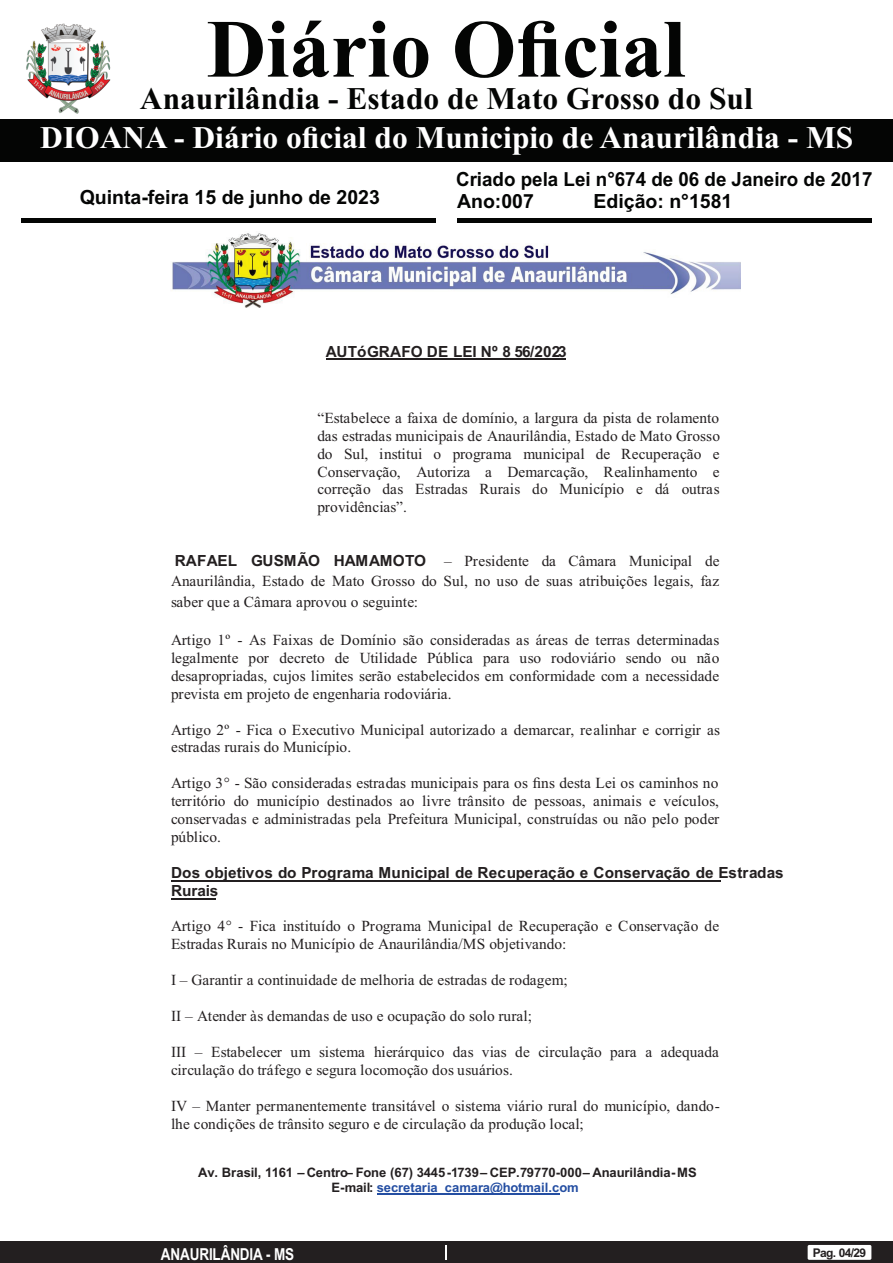
<style>
.page{position:relative;width:893px;height:1263px;background:#fff}
.page>*{position:absolute;margin:0;border:0;box-sizing:border-box;transform-origin:0 0}
.t1{font:700 82.5px "Times New Roman";color:#040504}
.t2{font:700 31.5px "Times New Roman";color:#fff}
.t3{font:700 31.5px "Times New Roman";color:#040504}
.t4{font:700 19.5px/21.8px "Arial";color:#040504;scale:.96 1}
.t5{font:700 19.5px "Arial";color:#040504}
.t6{font:700 16.5px "Arial Narrow";letter-spacing:-.01em;color:#fff}
.t7{font:15.3px/17.9px "Times New Roman";letter-spacing:.01em;color:#231f20;text-align:justify}
.t8{font:700 15.3px/17.7px "Arial";letter-spacing:.005em;color:#231f20}
.t9{font:700 13.05px/14.9px "Arial";color:#231f20}
.t10{font:700 12px "Arial";letter-spacing:-.055em;color:#231f20}
.s1{font-family:"Arial";font-weight:700}
.s2{color:#244ea2}
</style>
<div class="page">
<img style="left:172px;top:233px;width:569px;height:74px">
<hr style="left:326px;top:358px;width:239px;height:2px;background:#231f20">
<hr style="left:171px;top:880px;width:549px;height:2px;background:#231f20">
<hr style="left:171px;top:898px;width:45px;height:1px;background:#231f20">
<hr style="left:377px;top:1193px;width:182px;height:1px;background:#244ea2">
<div style="left:0;top:1242px;width:893px;height:21px;background:#231f20"></div>
<svg style="left:446px;top:1245px;width:1px;height:15px"></svg>
<div style="left:808px;top:1245px;width:63px;height:15px;background:#fff;border-radius:2px"></div>
<div style="left:0;top:119px;width:893px;height:42px;background:#040504"></div>
<hr style="left:21px;top:218px;width:415px;height:4px;background:#040504">
<hr style="left:457px;top:218px;width:415px;height:4px;background:#040504">
<img style="left:26px;top:23px;width:85px;height:91px">
<h1 class="t1" style="left:207px;top:21px;width:480px">Diário Oficial</h1>
<h2 class="t3" style="left:140px;top:88px;width:614px">Anaurilândia - Estado de Mato Grosso do Sul</h2>
<h2 class="t2" style="left:40px;top:126px;width:814px">DIOANA - Diário oficial do Municipio de Anaurilândia - MS</h2>
<p class="t5" style="left:80px;top:190px;width:302px">Quinta-feira 15 de junho de 2023</p>
<p class="t4" style="left:456px;top:170px;width:435px">Criado pela Lei n°674 de 06 de Janeiro de 2017<br>Ano:007</p>
<p class="t5" style="left:593px;top:193px;width:140px">Edição: n°1581</p>
<p class="t8" style="left:326px;top:344px;width:242px">AUTóGRAFO DE LEI Nº 8 56/2023</p>
<p class="t7" style="left:318px;top:410px;width:404px">“Estabelece a faixa de domínio, a largura da pista de rolamento das estradas municipais de Anaurilândia, Estado de Mato Grosso do Sul, institui o programa municipal de Recuperação e Conservação, Autoriza a Demarcação, Realinhamento e correção das Estradas Rurais do Município e dá outras providências”.</p>
<p class="t7" style="left:171px;top:552px;width:550px;line-height:20.4px"><span class="s1">RAFAEL GUSMÃO HAMAMOTO</span> – Presidente da Câmara Municipal de Anaurilândia, Estado de Mato Grosso do Sul, no uso de suas atribuições legais, faz saber que a Câmara aprovou o seguinte:</p>
<p class="t7" style="left:171px;top:633px;width:550px">Artigo 1º - As Faixas de Domínio são consideradas as áreas de terras determinadas legalmente por decreto de Utilidade Pública para uso rodoviário sendo ou não desapropriadas, cujos limites serão estabelecidos em conformidade com a necessidade prevista em projeto de engenharia rodoviária.</p>
<p class="t7" style="left:171px;top:722px;width:551px">Artigo 2º - Fica o Executivo Municipal autorizado a demarcar, realinhar e corrigir as estradas rurais do Município.</p>
<p class="t7" style="left:171px;top:776px;width:550px">Artigo 3° - São consideradas estradas municipais para os fins desta Lei os caminhos no território do município destinados ao livre trânsito de pessoas, animais e veículos, conservadas e administradas pela Prefeitura Municipal, construídas ou não pelo poder público.</p>
<p class="t8" style="left:171px;top:866px;width:614px">Dos objetivos do Programa Municipal de Recuperação e Conservação de Estradas<br>Rurais</p>
<p class="t7" style="left:171px;top:919px;width:550px">Artigo 4° - Fica instituído o Programa Municipal de Recuperação e Conservação de<br>Estradas Rurais no Município de Anaurilândia/MS objetivando:</p>
<p class="t7" style="left:171px;top:973px;width:398px">I – Garantir a continuidade de melhoria de estradas de rodagem;</p>
<p class="t7" style="left:171px;top:1009px;width:362px">II – Atender às demandas de uso e ocupação do solo rural;</p>
<p class="t7" style="left:171px;top:1044px;width:549px">III – Estabelecer um sistema hierárquico das vias de circulação para a adequada circulação do tráfego e segura locomoção dos usuários.</p>
<p class="t7" style="left:171px;top:1098px;width:550px">IV – Manter permanentemente transitável o sistema viário rural do município, dando&shy;lhe condições de trânsito seguro e de circulação da produção local;</p>
<p class="t9" style="left:332px;top:1166px;width:367px;text-indent:-133px">Av. Brasil, 1161 – Centro– Fone (67) 3445-1739– CEP.79770-000– Anaurilândia-MS<br>E-mail: <span class="s2">secretaria_camara@hotmail.com</span></p>
<p class="t6" style="left:161px;top:1248px;width:135px">ANAURILÂNDIA - MS</p>
<p class="t10" style="left:813px;top:1248px;width:55px">Pag. 04/29</p>
</div>
